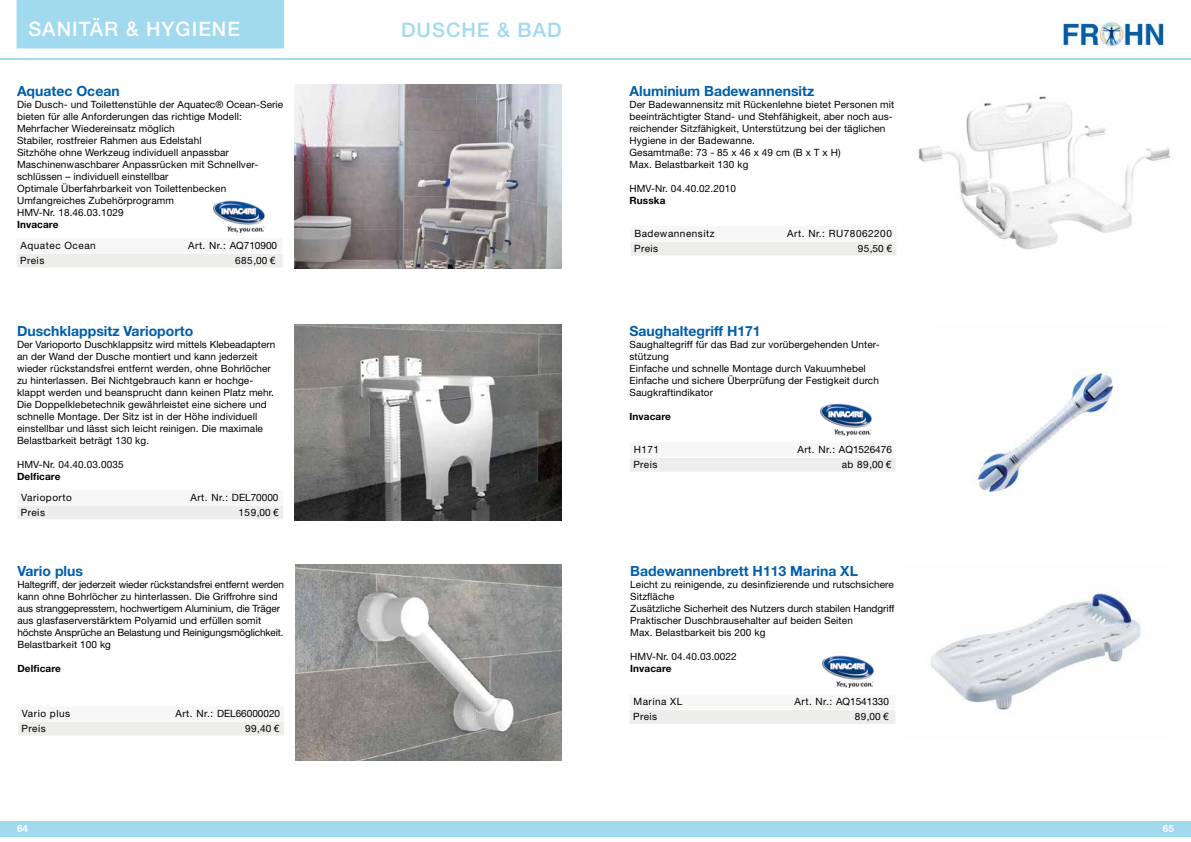
<style>
.page{position:relative;width:1191px;height:842px;background:#fff}
.page>*{position:absolute;margin:0;border:0;box-sizing:border-box;transform-origin:0 0}
.t1{font:500 20px "Helvetica Neue LT Std";letter-spacing:.05em;color:#fff}
.t2{font:500 20px "Helvetica Neue LT Std";letter-spacing:.05em;color:#a1d9ef}
.t3{font:700 14px "Helvetica Neue LT Std";color:#005eaa}
.t4{font:10px/12px "Helvetica Neue LT Std";letter-spacing:.01em;color:#000}
.t5{font:10px/12px "Helvetica Neue LT Std";letter-spacing:-.01em;color:#000}
.t6{font:10px "Helvetica Neue LT Std";letter-spacing:.05em;color:#000}
.t7{font:700 10px "Helvetica Neue LT Std";letter-spacing:.01em;color:#000}
.t8{font:700 10px "Helvetica Neue LT Std";color:#fff}
</style>
<div class="page">
<img style="left:1061px;top:20px;width:104px;height:28px">
<div style="left:17px;top:0;width:267px;height:48px;background:#a1d9ef"></div>
<hr style="left:0;top:58px;width:1191px;height:2px;background:#a1d9ef">
<div style="left:0;top:821px;width:1191px;height:15px;background:#a1d9ef"></div>
<img style="left:295px;top:324px;width:266px;height:196px">
<img style="left:295px;top:84px;width:266px;height:185px">
<img style="left:918px;top:96px;width:253px;height:153px">
<div style="left:631px;top:242px;width:265px;height:13px;background:#ededec"></div>
<img style="left:295px;top:564px;width:267px;height:196px">
<div style="left:18px;top:722px;width:266px;height:14px;background:#ededec"></div>
<div style="left:17px;top:254px;width:266px;height:13px;background:#ededec"></div>
<div style="left:17px;top:506px;width:266px;height:13px;background:#ededec"></div>
<img style="left:972px;top:369px;width:144px;height:127px">
<div style="left:630px;top:458px;width:266px;height:14px;background:#ededec"></div>
<img style="left:820px;top:403px;width:52px;height:32px">
<img style="left:214px;top:200px;width:51px;height:32px">
<img style="left:931px;top:587px;width:210px;height:123px">
<div style="left:630px;top:710px;width:266px;height:14px;background:#ededec"></div>
<img style="left:822px;top:655px;width:52px;height:32px">
<h1 class="t1" style="left:28px;top:17px;width:213px">SANITÄR &amp; HYGIENE</h1>
<h1 class="t2" style="left:401px;top:18px;width:162px">DUSCHE &amp; BAD</h1>
<h2 class="t3" style="left:17px;top:82px;width:104px">Aquatec Ocean</h2>
<p class="t4" style="left:17px;top:98px;width:268px">Die Dusch- und Toilettenstühle der Aquatec® Ocean-Serie bieten für alle Anforderungen das richtige Modell:<br>Mehrfacher Wiedereinsatz möglich<br>Stabiler, rostfreier Rahmen aus Edelstahl<br>Sitzhöhe ohne Werkzeug individuell anpassbar Maschinenwaschbarer Anpassrücken mit Schnellver&shy;schlüssen – individuell einstellbar<br>Optimale Überfahrbarkeit von Toilettenbecken Umfangreiches Zubehörprogramm<br>HMV-Nr. 18.46.03.1029</p>
<p class="t7" style="left:17px;top:218px;width:43px">Invacare</p>
<p class="t6" style="left:21px;top:239px;width:77px">Aquatec Ocean</p>
<p class="t4" style="left:188px;top:239px;width:90px">Art. Nr.: AQ710900</p>
<p class="t4" style="left:20px;top:254px;width:26px">Preis</p>
<p class="t4" style="left:235px;top:254px;width:42px">685,00 €</p>
<h2 class="t3" style="left:17px;top:322px;width:178px">Duschklappsitz Varioporto</h2>
<p class="t4" style="left:17px;top:338px;width:260px">Der Varioporto Duschklappsitz wird mittels Klebeadaptern an der Wand der Dusche montiert und kann jederzeit wieder rückstandsfrei entfernt werden, ohne Bohrlöcher zu hinterlassen. Bei Nichtgebrauch kann er hochge&shy;klappt werden und beansprucht dann keinen Platz mehr.<br>Die Doppelklebetechnik gewährleistet eine sichere und schnelle Montage. Der Sitz ist in der Höhe individuell einstellbar und lässt sich leicht reinigen. Die maximale Belastbarkeit beträgt 130 kg.</p>
<p class="t4" style="left:17px;top:458px;width:108px">HMV-Nr. 04.40.03.0035</p>
<p class="t7" style="left:17px;top:470px;width:45px">Delficare</p>
<p class="t6" style="left:21px;top:491px;width:52px">Varioporto</p>
<p class="t4" style="left:190px;top:491px;width:89px">Art. Nr.: DEL70000</p>
<p class="t4" style="left:21px;top:506px;width:26px">Preis</p>
<p class="t4" style="left:238px;top:506px;width:42px">159,00 €</p>
<h2 class="t3" style="left:17px;top:562px;width:67px">Vario plus</h2>
<p class="t5" style="left:17px;top:578px;width:268px">Haltegriff, der jederzeit wieder rückstandsfrei entfernt werden kann ohne Bohrlöcher zu hinterlassen. Die Griffrohre sind aus stranggepresstem, hochwertigem Aluminium, die Träger aus glasfaserverstärktem Polyamid und erfüllen somit höchste Ansprüche an Belastung und Reinigungsmöglichkeit.<br>Belastbarkeit 100 kg</p>
<p class="t7" style="left:17px;top:662px;width:45px">Delficare</p>
<p class="t6" style="left:22px;top:707px;width:50px">Vario plus</p>
<p class="t4" style="left:175px;top:707px;width:106px">Art. Nr.: DEL66000020</p>
<p class="t4" style="left:22px;top:722px;width:26px">Preis</p>
<p class="t4" style="left:245px;top:722px;width:36px">99,40 €</p>
<h2 class="t3" style="left:629px;top:82px;width:186px">Aluminium Badewannensitz</h2>
<p class="t4" style="left:629px;top:98px;width:266px">Der Badewannensitz mit Rückenlehne bietet Personen mit beeinträchtigter Stand- und Stehfähigkeit, aber noch aus&shy;reichender Sitzfähigkeit, Unterstützung bei der täglichen Hygiene in der Badewanne.<br>Gesamtmaße: 73 - 85 x 46 x 49 cm (B x T x H)<br>Max. Belastbarkeit 130 kg</p>
<p class="t4" style="left:629px;top:182px;width:108px">HMV-Nr. 04.40.02.2010</p>
<p class="t7" style="left:629px;top:194px;width:37px">Russka</p>
<p class="t6" style="left:634px;top:227px;width:82px">Badewannensitz</p>
<p class="t6" style="left:787px;top:227px;width:106px">Art. Nr.: RU78062200</p>
<p class="t4" style="left:634px;top:242px;width:26px">Preis</p>
<p class="t4" style="left:857px;top:242px;width:36px">95,50 €</p>
<h2 class="t3" style="left:629px;top:322px;width:133px">Saughaltegriff H171</h2>
<p class="t4" style="left:629px;top:338px;width:252px">Saughaltegriff für das Bad zur vorübergehenden Unter&shy;stützung<br>Einfache und schnelle Montage durch Vakuumhebel Einfache und sichere Überprüfung der Festigkeit durch Saugkraftindikator</p>
<p class="t7" style="left:629px;top:410px;width:43px">Invacare</p>
<p class="t4" style="left:633px;top:443px;width:27px">H171</p>
<p class="t4" style="left:797px;top:443px;width:96px">Art. Nr.: AQ1526476</p>
<p class="t4" style="left:633px;top:458px;width:26px">Preis</p>
<p class="t4" style="left:841px;top:458px;width:51px">ab 89,00 €</p>
<h2 class="t3" style="left:630px;top:562px;width:229px">Badewannenbrett H113 Marina XL</h2>
<p class="t4" style="left:630px;top:578px;width:266px">Leicht zu reinigende, zu desinfizierende und rutschsichere Sitzfläche<br>Zusätzliche Sicherheit des Nutzers durch stabilen Handgriff Praktischer Duschbrausehalter auf beiden Seiten<br>Max. Belastbarkeit bis 200 kg</p>
<p class="t4" style="left:630px;top:650px;width:108px">HMV-Nr. 04.40.03.0022</p>
<p class="t7" style="left:630px;top:662px;width:43px">Invacare</p>
<p class="t6" style="left:633px;top:696px;width:51px">Marina XL</p>
<p class="t4" style="left:794px;top:696px;width:96px">Art. Nr.: AQ1541330</p>
<p class="t4" style="left:633px;top:710px;width:26px">Preis</p>
<p class="t4" style="left:854px;top:710px;width:36px">89,00 €</p>
<p class="t8" style="left:17px;top:823px;width:13px">64</p>
<p class="t8" style="left:1162px;top:823px;width:13px">65</p>
</div>
